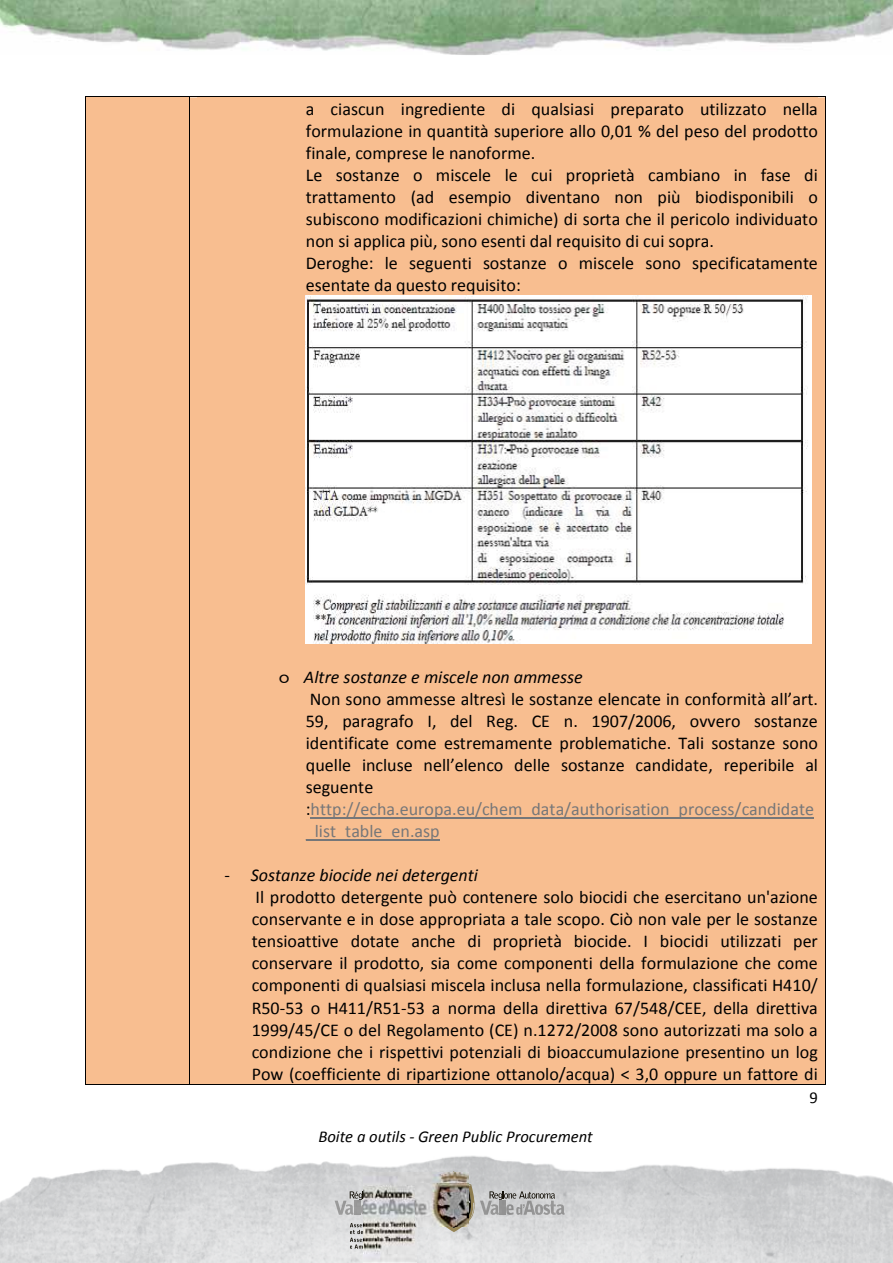
<style>
.page{position:relative;width:893px;height:1263px;background:#fff}
.page>*{position:absolute;margin:0;border:0;box-sizing:border-box;transform-origin:0 0}
.t1{font:18px/22px "Calibri";color:#000}
.t2{font:italic 16.65px "Calibri";color:#000}
.t3{font:16.65px "Calibri";color:#000}
.s1{font-family:"Courier"}
.s2{font-style:italic}
.s3{color:#767779}
</style>
<div class="page">
<img style="left:0;top:1155px;width:893px;height:108px">
<img style="left:0;top:0;width:893px;height:55px">
<img style="left:480px;top:1201px;width:9px;height:14px">
<svg style="left:489px;top:1191px;width:75px;height:24px;background:#ababab"></svg>
<img style="left:335px;top:1201px;width:10px;height:14px">
<svg style="left:345px;top:1191px;width:18px;height:24px"></svg>
<img style="left:445px;top:1184px;width:33px;height:48px">
<img style="left:472px;top:1202px;width:2px;height:19px">
<img style="left:451px;top:1188px;width:21px;height:40px">
<svg style="left:468px;top:1185px;width:3px;height:17px"></svg>
<img style="left:453px;top:1171px;width:16px;height:5px">
<svg style="left:350px;top:1223px;width:13px;height:26px"></svg>
<div style="left:86px;top:97px;width:103px;height:987px;background:#f8be90"></div>
<div style="left:190px;top:97px;width:636px;height:987px;background:#f8be90"></div>
<div style="left:198px;top:97px;width:620px;height:22px;background:#f8be90"></div>
<div style="left:198px;top:119px;width:620px;height:22px;background:#f8be90"></div>
<div style="left:198px;top:141px;width:620px;height:22px;background:#f8be90"></div>
<div style="left:198px;top:163px;width:620px;height:22px;background:#f8be90"></div>
<div style="left:198px;top:185px;width:620px;height:22px;background:#f8be90"></div>
<div style="left:198px;top:207px;width:620px;height:22px;background:#f8be90"></div>
<div style="left:198px;top:229px;width:620px;height:22px;background:#f8be90"></div>
<div style="left:198px;top:251px;width:620px;height:22px;background:#f8be90"></div>
<div style="left:198px;top:273px;width:620px;height:22px;background:#f8be90"></div>
<div style="left:198px;top:295px;width:620px;height:349px;background:#f8be90"></div>
<img style="left:306px;top:295px;width:505px;height:349px">
<div style="left:198px;top:644px;width:620px;height:22px;background:#f8be90"></div>
<div style="left:198px;top:666px;width:620px;height:22px;background:#f8be90"></div>
<div style="left:198px;top:688px;width:620px;height:22px;background:#f8be90"></div>
<div style="left:198px;top:710px;width:620px;height:22px;background:#f8be90"></div>
<div style="left:198px;top:732px;width:620px;height:22px;background:#f8be90"></div>
<div style="left:198px;top:754px;width:620px;height:22px;background:#f8be90"></div>
<div style="left:198px;top:776px;width:620px;height:22px;background:#f8be90"></div>
<div style="left:198px;top:798px;width:620px;height:22px;background:#f8be90"></div>
<hr style="left:311px;top:817px;width:503px;height:2px;background:#767779">
<div style="left:198px;top:820px;width:620px;height:22px;background:#f8be90"></div>
<hr style="left:306px;top:839px;width:134px;height:2px;background:#767779">
<div style="left:198px;top:842px;width:620px;height:22px;background:#f8be90"></div>
<div style="left:198px;top:864px;width:620px;height:22px;background:#f8be90"></div>
<div style="left:198px;top:886px;width:620px;height:22px;background:#f8be90"></div>
<div style="left:198px;top:908px;width:620px;height:22px;background:#f8be90"></div>
<div style="left:198px;top:930px;width:620px;height:22px;background:#f8be90"></div>
<div style="left:198px;top:952px;width:620px;height:22px;background:#f8be90"></div>
<div style="left:198px;top:974px;width:620px;height:22px;background:#f8be90"></div>
<div style="left:198px;top:996px;width:620px;height:22px;background:#f8be90"></div>
<div style="left:198px;top:1018px;width:620px;height:22px;background:#f8be90"></div>
<div style="left:198px;top:1040px;width:620px;height:22px;background:#f8be90"></div>
<div style="left:198px;top:1062px;width:620px;height:22px;background:#f8be90"></div>
<hr style="left:86px;top:96px;width:103px;height:1px;background:#000">
<hr style="left:190px;top:96px;width:636px;height:1px;background:#000">
<hr style="left:85px;top:97px;width:1px;height:987px;background:#000">
<hr style="left:86px;top:1084px;width:103px;height:1px;background:#000">
<hr style="left:189px;top:97px;width:1px;height:987px;background:#000">
<hr style="left:190px;top:1084px;width:636px;height:1px;background:#000">
<hr style="left:826px;top:97px;width:1px;height:987px;background:#000">
<img style="left:363px;top:1172px;width:53px;height:91px">
<img style="left:415px;top:1172px;width:53px;height:54px">
<p class="t1" style="left:306px;top:98px;width:514px">a ciascun ingrediente di qualsiasi preparato utilizzato nella formulazione in quantità superiore allo 0,01 % del peso del prodotto finale, comprese le nanoforme.<br>Le sostanze o miscele le cui proprietà cambiano in fase di trattamento (ad esempio diventano non più biodisponibili o subiscono modificazioni chimiche) di sorta che il pericolo individuato non si applica più, sono esenti dal requisito di cui sopra.<br>Deroghe: le seguenti sostanze o miscele sono specificatamente esentate da questo requisito:</p>
<p class="t1" style="left:306px;top:666px;width:514px;text-indent:-27px"><span class="s1">o</span> <span class="s2">Altre sostanze e miscele non ammesse<br></span>Non sono ammesse altresì le sostanze elencate in conformità all’art.<br>59, paragrafo I, del Reg. CE n. 1907/2006, ovvero sostanze identificate come estremamente problematiche. Tali sostanze sono quelle incluse nell’elenco delle sostanze candidate, reperibile al seguente :<span class="s3">http://echa.europa.eu/chem_data/authorisation_process/candidate _list_table_en.asp</span></p>
<p class="t1" style="left:252px;top:864px;width:568px;text-indent:-27px">- <span class="s2">Sostanze biocide nei detergenti<br></span>Il prodotto detergente può contenere solo biocidi che esercitano un'azione conservante e in dose appropriata a tale scopo. Ciò non vale per le sostanze tensioattive dotate anche di proprietà biocide. I biocidi utilizzati per conservare il prodotto, sia come componenti della formulazione che come componenti di qualsiasi miscela inclusa nella formulazione, classificati H410/ R50-53 o H411/R51-53 a norma della direttiva 67/548/CEE, della direttiva 1999/45/CE o del Regolamento (CE) n.1272/2008 sono autorizzati ma solo a condizione che i rispettivi potenziali di bioaccumulazione presentino un log Pow (coefficiente di ripartizione ottanolo/acqua) &lt; 3,0 oppure un fattore di</p>
<p class="t2" style="left:318px;top:1125px;width:276px">Boite a outils - Green Public Procurement</p>
<p class="t3" style="left:809px;top:1087px;width:10px">9</p>
</div>
